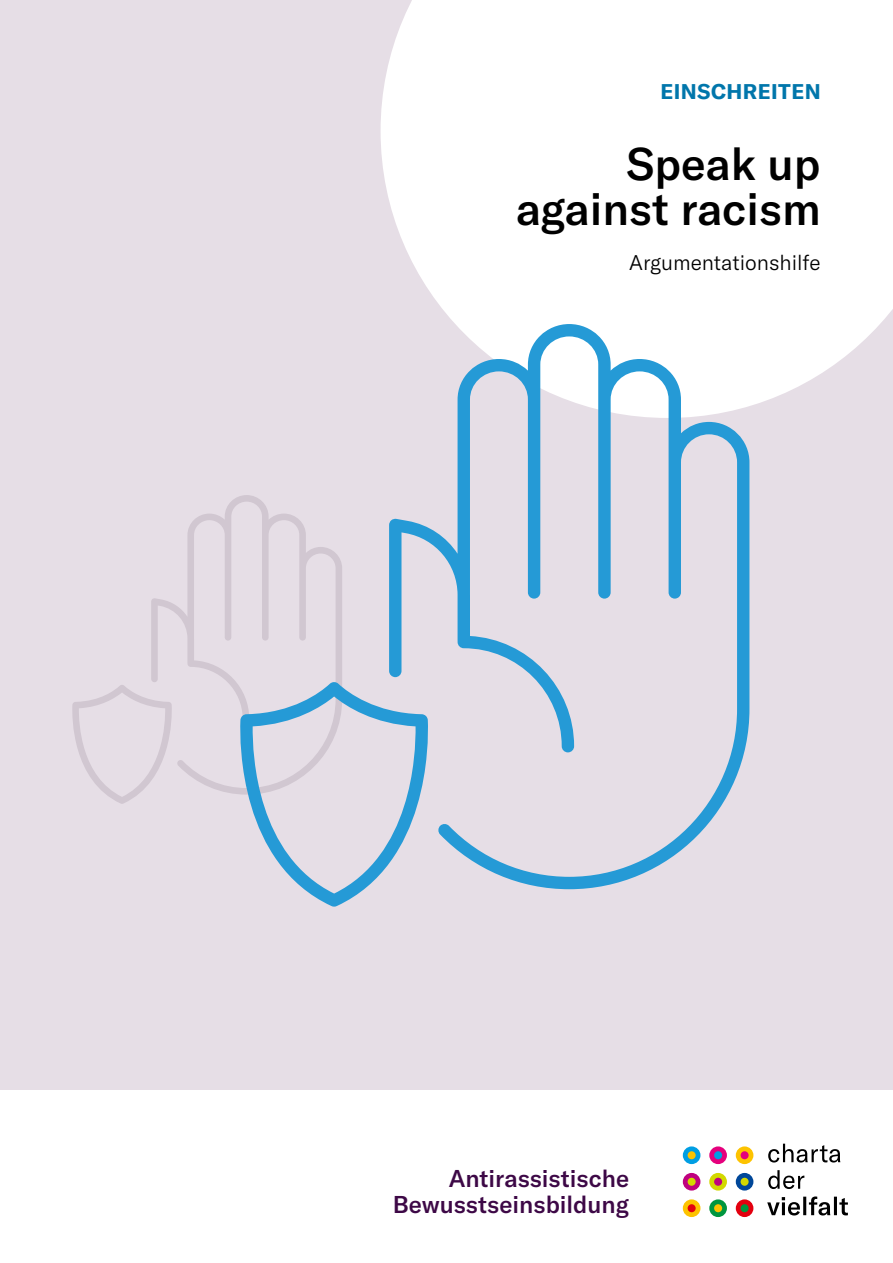
<style>
.page{position:relative;width:893px;height:1263px;background:#fff}
.page>*{position:absolute;margin:0;border:0;box-sizing:border-box;transform-origin:0 0}
.Headline_Titel{font:500 45px/45px "GT America";color:#000;text-align:right}
.t1{font:500 24px "GT America";color:#3d0846}
.Subline_Titel{font:300 21px "GT America";color:#000}
.Item_Titel{font:700 21px "GT America";letter-spacing:.02em;color:#0076ab}
</style>
<div class="page">
<div style="left:0;top:0;width:893px;height:1089px;background:#e6dee6"></div>
<svg style="left:72px;top:496px;width:168px;height:308px"></svg>
<div style="left:381px;top:0;width:512px;height:406px;background:#fff"></div>
<svg style="left:240px;top:324px;width:509px;height:583px"></svg>
<div style="left:683px;top:1146px;width:17px;height:18px;background:#009ee3;border-radius:50%"></div>
<div style="left:688px;top:1151px;width:8px;height:8px;background:#fdc300;border-radius:50%"></div>
<svg style="left:709px;top:1146px;width:18px;height:18px"></svg>
<div style="left:714px;top:1151px;width:8px;height:8px;background:#009ee3;border-radius:50%"></div>
<div style="left:736px;top:1146px;width:17px;height:18px;background:#fdc300;border-radius:50%"></div>
<div style="left:741px;top:1151px;width:8px;height:8px;background:#e5007d;border-radius:50%"></div>
<div style="left:683px;top:1173px;width:17px;height:17px;background:#bf027f;border-radius:50%"></div>
<div style="left:688px;top:1178px;width:8px;height:8px;background:#d3d800;border-radius:50%"></div>
<div style="left:709px;top:1173px;width:18px;height:17px;background:#d3d800;border-radius:50%"></div>
<div style="left:714px;top:1178px;width:8px;height:8px;background:#bf027f;border-radius:50%"></div>
<div style="left:736px;top:1173px;width:17px;height:17px;background:#004799;border-radius:50%"></div>
<div style="left:741px;top:1178px;width:8px;height:8px;background:#d3d800;border-radius:50%"></div>
<div style="left:683px;top:1199px;width:17px;height:18px;background:#fdc300;border-radius:50%"></div>
<div style="left:688px;top:1204px;width:8px;height:8px;background:#e3000f;border-radius:50%"></div>
<svg style="left:709px;top:1199px;width:18px;height:18px"></svg>
<div style="left:714px;top:1204px;width:8px;height:8px;background:#fdc300;border-radius:50%"></div>
<div style="left:736px;top:1199px;width:17px;height:18px;background:#e3000f;border-radius:50%"></div>
<div style="left:741px;top:1204px;width:8px;height:8px;background:#00963f;border-radius:50%"></div>
<svg style="left:768px;top:1144px;width:72px;height:18px"></svg>
<svg style="left:768px;top:1170px;width:36px;height:19px"></svg>
<svg style="left:767px;top:1196px;width:81px;height:19px"></svg>
<p class="Item_Titel" style="left:660px;top:78px;width:162px">EINSCHREITEN</p>
<p class="Headline_Titel" style="left:516px;top:141px;width:306px">Speak up against racism</p>
<p class="Subline_Titel" style="left:629px;top:250px;width:193px">Argumentationshilfe</p>
<p class="t1" style="left:449px;top:1164px;width:182px">Antirassistische</p>
<p class="t1" style="left:393px;top:1190px;width:238px">Bewusstseinsbildung</p>
</div>
